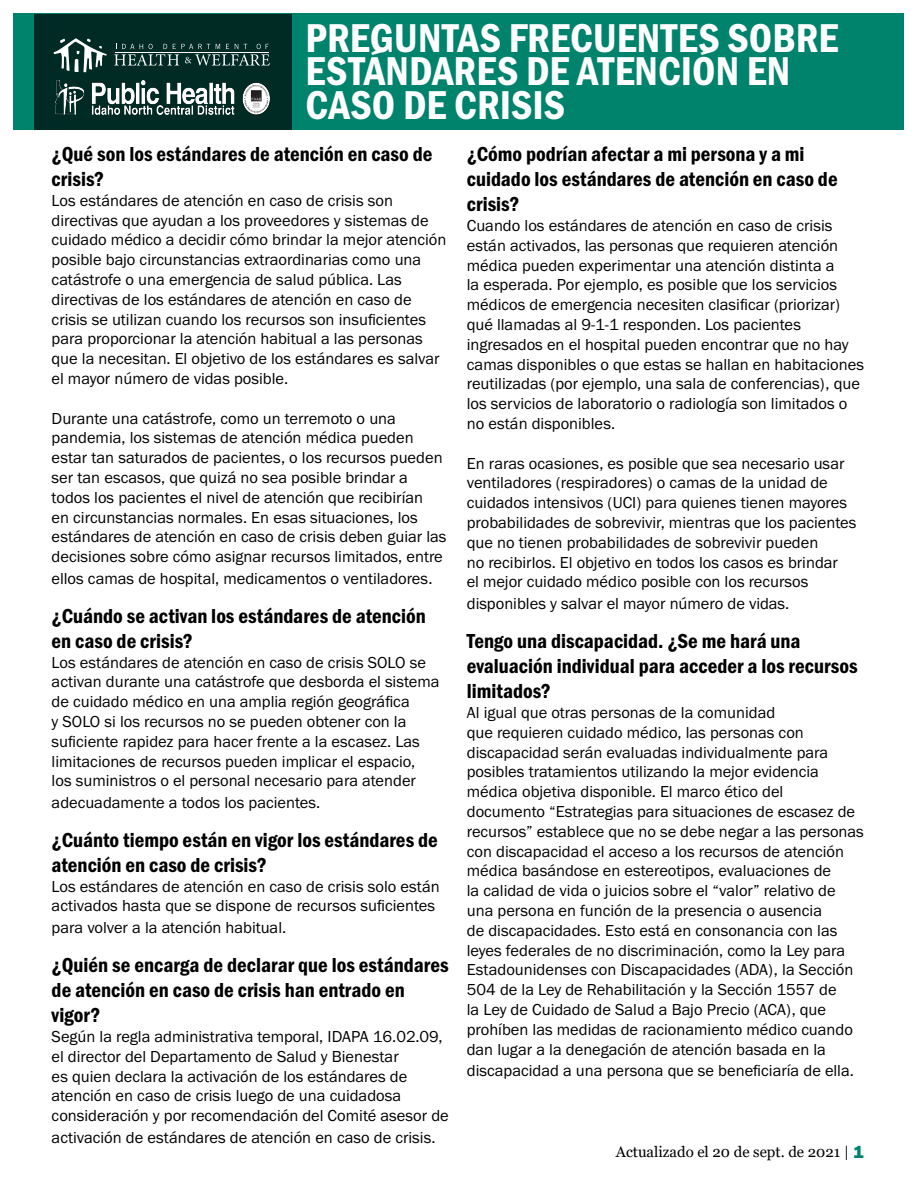
<style>
.page{position:relative;width:918px;height:1188px;background:#fff}
.page>*{position:absolute;margin:0;border:0;box-sizing:border-box;transform-origin:0 0}
.t1{font:41.7px/33.5px "Franklin Gothic URW Con Dem";color:#fff}
.t2{font:21px/25.2px "Franklin Gothic URW Con Dem";color:#000}
.t3{font:16.5px/19.8px "Franklin Gothic URW Boo";color:#000}
.t4{font:15px "Georgia";color:#000}
.s1{font-family:"Franklin Gothic URW Hea";font-size:18px;color:#00836d}
</style>
<div class="page">
<div style="left:14px;top:14px;width:890px;height:116px;background:#00836d"></div>
<div style="left:34px;top:14px;width:257px;height:115px;background:#002b24"></div>
<svg style="left:54px;top:38px;width:53px;height:34px"></svg>
<svg style="left:114px;top:44px;width:156px;height:22px"></svg>
<img style="left:56px;top:81px;width:213px;height:33px">
<h1 class="t1" style="left:306px;top:19px;width:534px">PREGUNTAS FRECUENTES SOBRE<br>ESTÁNDARES DE ATENCIÓN EN<br>CASO DE CRISIS</h1>
<p class="t2" style="left:52px;top:140px;width:382px">¿Qué son los estándares de atención en caso de crisis?</p>
<p class="t3" style="left:52px;top:190px;width:396px">Los estándares de atención en caso de crisis son directivas que ayudan a los proveedores y sistemas de cuidado médico a decidir cómo brindar la mejor atención posible bajo circunstancias extraordinarias como una catástrofe o una emergencia de salud pública. Las directivas de los estándares de atención en caso de crisis se utilizan cuando los recursos son insuficientes para proporcionar la atención habitual a las personas que la necesitan. El objetivo de los estándares es salvar el mayor número de vidas posible.</p>
<p class="t3" style="left:52px;top:408px;width:396px">Durante una catástrofe, como un terremoto o una pandemia, los sistemas de atención médica pueden estar tan saturados de pacientes, o los recursos pueden ser tan escasos, que quizá no sea posible brindar a todos los pacientes el nivel de atención que recibirían<br>en circunstancias normales. En esas situaciones, los estándares de atención en caso de crisis deben guiar las decisiones sobre cómo asignar recursos limitados, entre</p>
<p class="t3" style="left:52px;top:568px;width:382px">ellos camas de hospital, medicamentos o ventiladores.</p>
<p class="t2" style="left:52px;top:602px;width:376px">¿Cuándo se activan los estándares de atención en caso de crisis?</p>
<p class="t3" style="left:52px;top:652px;width:389px">Los estándares de atención en caso de crisis SOLO se activan durante una catástrofe que desborda el sistema de cuidado médico en una amplia región geográfica<br>y SOLO si los recursos no se pueden obtener con la suficiente rapidez para hacer frente a la escasez. Las limitaciones de recursos pueden implicar el espacio,<br>los suministros o el personal necesario para atender</p>
<p class="t3" style="left:52px;top:792px;width:270px">adecuadamente a todos los pacientes.</p>
<p class="t2" style="left:52px;top:826px;width:388px">¿Cuánto tiempo están en vigor los estándares de atención en caso de crisis?</p>
<p class="t3" style="left:52px;top:876px;width:390px">Los estándares de atención en caso de crisis solo están activados hasta que se dispone de recursos suficientes</p>
<p class="t3" style="left:52px;top:917px;width:236px">para volver a la atención habitual.</p>
<p class="t2" style="left:52px;top:951px;width:398px">¿Quién se encarga de declarar que los estándares de atención en caso de crisis han entrado en vigor?</p>
<p class="t3" style="left:52px;top:1026px;width:399px">Según la regla administrativa temporal, IDAPA 16.02.09, el director del Departamento de Salud y Bienestar<br>es quien declara la activación de los estándares de atención en caso de crisis luego de una cuidadosa consideración y por recomendación del Comité asesor de</p>
<p class="t3" style="left:52px;top:1127px;width:385px">activación de estándares de atención en caso de crisis.</p>
<p class="t2" style="left:467px;top:140px;width:372px">¿Cómo podrían afectar a mi persona y a mi cuidado los estándares de atención en caso de crisis?</p>
<p class="t3" style="left:467px;top:215px;width:399px">Cuando los estándares de atención en caso de crisis están activados, las personas que requieren atención médica pueden experimentar una atención distinta a<br>la esperada. Por ejemplo, es posible que los servicios médicos de emergencia necesiten clasificar (priorizar) qué llamadas al 9-1-1 responden. Los pacientes ingresados en el hospital pueden encontrar que no hay camas disponibles o que estas se hallan en habitaciones reutilizadas (por ejemplo, una sala de conferencias), que los servicios de laboratorio o radiología son limitados o no están disponibles.</p>
<p class="t3" style="left:467px;top:453px;width:391px">En raras ocasiones, es posible que sea necesario usar ventiladores (respiradores) o camas de la unidad de cuidados intensivos (UCI) para quienes tienen mayores probabilidades de sobrevivir, mientras que los pacientes que no tienen probabilidades de sobrevivir pueden<br>no recibirlos. El objetivo en todos los casos es brindar<br>el mejor cuidado médico posible con los recursos</p>
<p class="t3" style="left:467px;top:593px;width:324px">disponibles y salvar el mayor número de vidas.</p>
<p class="t2" style="left:467px;top:627px;width:392px">Tengo una discapacidad. ¿Se me hará una evaluación individual para acceder a los recursos limitados?</p>
<p class="t3" style="left:467px;top:702px;width:399px">Al igual que otras personas de la comunidad<br>que requieren cuidado médico, las personas con discapacidad serán evaluadas individualmente para posibles tratamientos utilizando la mejor evidencia médica objetiva disponible. El marco ético del documento “Estrategias para situaciones de escasez de recursos” establece que no se debe negar a las personas con discapacidad el acceso a los recursos de atención médica basándose en estereotipos, evaluaciones de<br>la calidad de vida o juicios sobre el “valor” relativo de una persona en función de la presencia o ausencia<br>de discapacidades. Esto está en consonancia con las leyes federales de no discriminación, como la Ley para Estadounidenses con Discapacidades (ADA), la Sección 504 de la Ley de Rehabilitación y la Sección 1557 de<br>la Ley de Cuidado de Salud a Bajo Precio (ACA), que prohíben las medidas de racionamiento médico cuando dan lugar a la denegación de atención basada en la</p>
<p class="t3" style="left:467px;top:1060px;width:388px">discapacidad a una persona que se beneficiaría de ella.</p>
<p class="t4" style="left:616px;top:1142px;width:249px">Actualizado el 20 de sept. de 2021 | <span class="s1">1</span></p>
</div>
